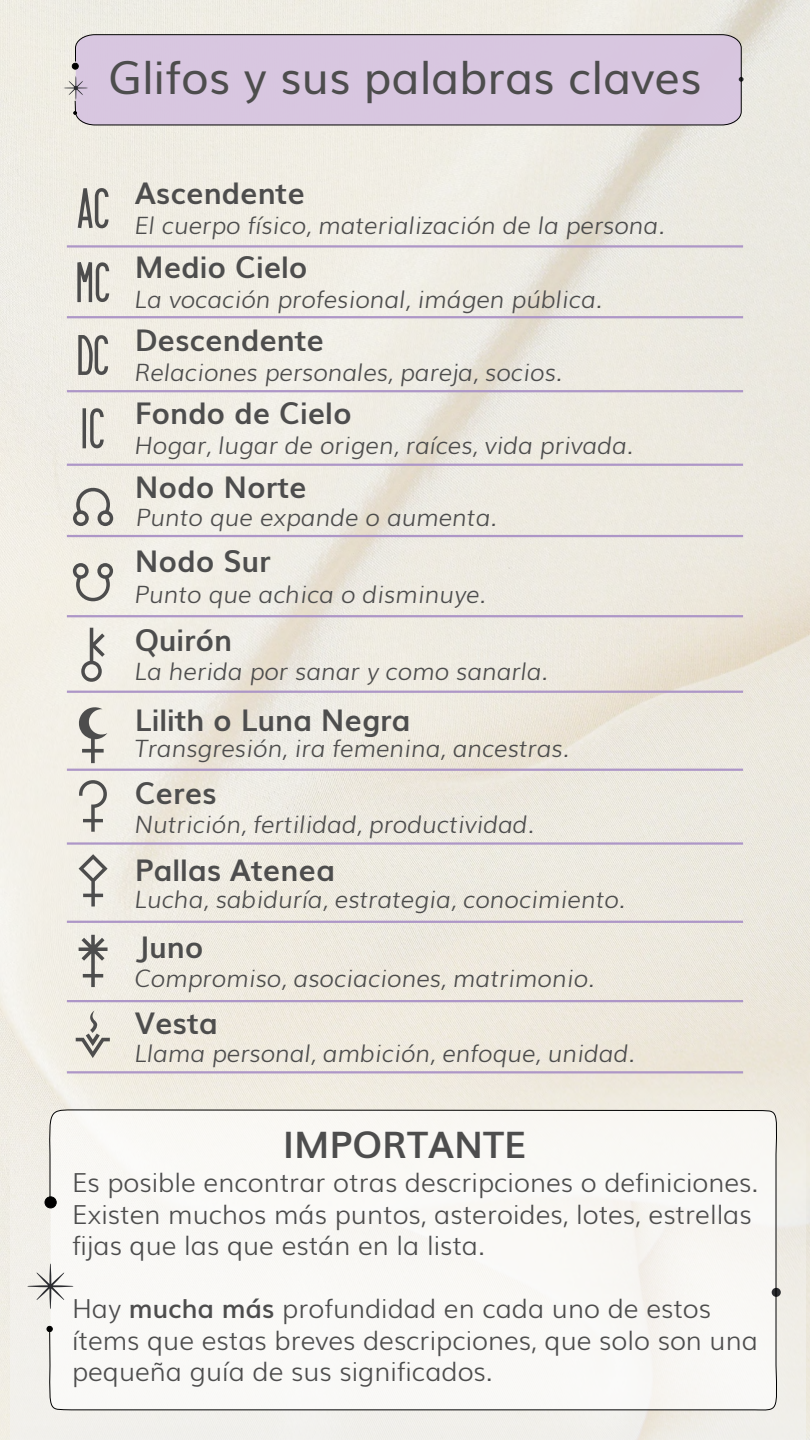
<style>
.page{position:relative;width:810px;height:1440px;background:#fff}
.page>*{position:absolute;margin:0;border:0;box-sizing:border-box;transform-origin:0 0}
.t1{font:66.97px "Astronomicon";color:#4d4d4d}
.t2{font:45.15px "Muli";color:#4d4d4d}
.t3{font:700 36.45px "Muli";color:#4d4d4d}
.t4{font:700 29.92px "Muli";color:#4d4d4d}
.t5{font:300 26.25px/31.5px "Muli";color:#4d4d4d}
.t6{font:italic 300 23.92px "Muli";color:#4d4d4d}
.s1{font-weight:600}
</style>
<div class="page">
<img style="left:0;top:0;width:810px;height:1440px">
<div style="left:11px;top:1061px;width:795px;height:379px;background:#f0eee5"></div>
<div style="left:72px;top:63px;width:7px;height:7px;border:1px solid #000;border-radius:50%"></div>
<svg style="left:63px;top:76px;width:11px;height:24px"></svg>
<div style="left:74px;top:34px;width:668px;height:92px;background:#d8c6e0"></div>
<svg style="left:772px;top:1288px;width:9px;height:9px"></svg>
<div style="left:45px;top:1197px;width:11px;height:11px;background:#000;border-radius:50%"></div>
<div style="left:45px;top:1196px;width:12px;height:12px;border:1px solid #000;border-radius:50%"></div>
<svg style="left:27px;top:1272px;width:21px;height:28px"></svg>
<div style="left:48px;top:1106px;width:731px;height:309px;background:#f9f8f5"></div>
<hr style="left:67px;top:691px;width:676px;height:2px;background:#ad96c7">
<hr style="left:67px;top:615px;width:676px;height:2px;background:#ad96c7">
<hr style="left:67px;top:245px;width:676px;height:3px;background:#ad96c7">
<hr style="left:67px;top:316px;width:676px;height:2px;background:#ad96c7">
<hr style="left:67px;top:390px;width:676px;height:2px;background:#ad96c7">
<hr style="left:67px;top:842px;width:676px;height:3px;background:#ad96c7">
<hr style="left:67px;top:921px;width:676px;height:2px;background:#ad96c7">
<hr style="left:67px;top:1000px;width:676px;height:2px;background:#ad96c7">
<hr style="left:67px;top:1071px;width:676px;height:2px;background:#ad96c7">
<hr style="left:67px;top:464px;width:676px;height:2px;background:#ad96c7">
<hr style="left:67px;top:769px;width:676px;height:2px;background:#ad96c7">
<hr style="left:67px;top:535px;width:676px;height:2px;background:#ad96c7">
<svg style="left:78px;top:188px;width:31px;height:40px"></svg>
<svg style="left:77px;top:262px;width:32px;height:40px"></svg>
<svg style="left:78px;top:335px;width:30px;height:40px"></svg>
<svg style="left:83px;top:408px;width:21px;height:40px"></svg>
<div style="left:73px;top:488px;width:40px;height:38px;background:#f0ece4"></div>
<div style="left:73px;top:563px;width:40px;height:38px;background:#f2efe5"></div>
<div style="left:78px;top:706px;width:29px;height:57px;background:#f3efe7"></div>
<div style="left:79px;top:854px;width:29px;height:52px;background:#f1efe7"></div>
<svg style="left:81px;top:628px;width:24px;height:54px"></svg>
<div style="left:76px;top:935px;width:34px;height:123px;background:#f1eee4"></div>
<h2 class="t2" style="left:108px;top:41px;width:595px">Glifos y sus palabras claves</h2>
<h1 class="t1" style="left:78px;top:775px;width:32px">●</h1>
<p class="t4" style="left:135px;top:169px;width:172px">Ascendente</p>
<p class="t6" style="left:135px;top:207px;width:532px">El cuerpo físico, materialización de la persona.</p>
<p class="t4" style="left:135px;top:243px;width:175px">Medio Cielo</p>
<p class="t6" style="left:135px;top:280px;width:469px">La vocación profesional, imágen pública.</p>
<p class="t4" style="left:135px;top:316px;width:191px">Descendente</p>
<p class="t6" style="left:135px;top:354px;width:429px">Relaciones personales, pareja, socios.</p>
<p class="t4" style="left:135px;top:390px;width:219px">Fondo de Cielo</p>
<p class="t6" style="left:135px;top:427px;width:500px">Hogar, lugar de origen, raíces, vida privada.</p>
<p class="t4" style="left:135px;top:464px;width:174px">Nodo Norte</p>
<p class="t6" style="left:136px;top:498px;width:362px">Punto que expande o aumenta.</p>
<p class="t4" style="left:135px;top:537px;width:137px">Nodo Sur</p>
<p class="t6" style="left:135px;top:575px;width:353px">Punto que achica o disminuye.</p>
<p class="t4" style="left:135px;top:616px;width:99px">Quirón</p>
<p class="t6" style="left:135px;top:652px;width:415px">La herida por sanar y como sanarla.</p>
<p class="t4" style="left:135px;top:696px;width:277px">Lilith o Luna Negra</p>
<p class="t6" style="left:135px;top:729px;width:436px">Transgresión, ira femenina, ancestras.</p>
<p class="t4" style="left:135px;top:769px;width:84px">Ceres</p>
<p class="t6" style="left:135px;top:805px;width:401px">Nutrición, fertilidad, productividad.</p>
<p class="t4" style="left:135px;top:846px;width:202px">Pallas Atenea</p>
<p class="t6" style="left:135px;top:880px;width:492px">Lucha, sabiduría, estrategia, conocimiento.</p>
<p class="t4" style="left:135px;top:923px;width:70px">Juno</p>
<p class="t6" style="left:135px;top:959px;width:461px">Compromiso, asociaciones, matrimonio.</p>
<p class="t4" style="left:135px;top:1000px;width:84px">Vesta</p>
<p class="t6" style="left:135px;top:1034px;width:502px">Llama personal, ambición, enfoque, unidad.</p>
<h3 class="t3" style="left:284px;top:1115px;width:244px">IMPORTANTE</h3>
<p class="t5" style="left:72px;top:1165px;width:688px">Es posible encontrar otras descripciones o definiciones.<br>Existen muchos más puntos, asteroides, lotes, estrellas fijas que las que están en la lista.</p>
<p class="t5" style="left:72px;top:1291px;width:688px">Hay <span class="s1">mucha más</span> profundidad en cada uno de estos ítems que estas breves descripciones, que solo son una pequeña guía de sus significados.</p>
</div>
